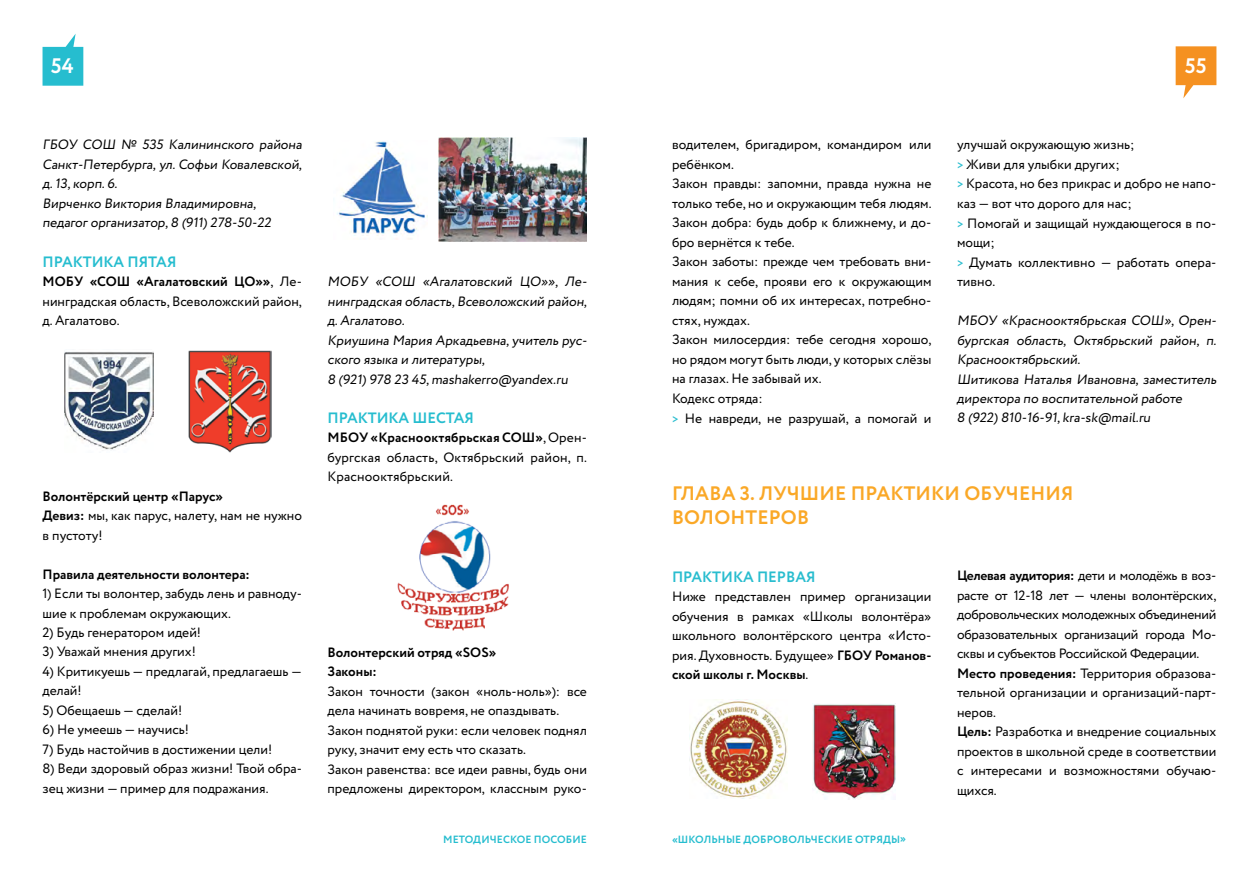
<style>
.page{position:relative;width:1259px;height:893px;background:#fff}
.page>*{position:absolute;margin:0;border:0;box-sizing:border-box;transform-origin:0 0}
.t1{font:700 21px "AVC";color:#fff}
.t2{font:700 19.5px/23.4px "AVC";letter-spacing:.01em;color:#faa827}
.t3{font:700 15px "AVC";color:#26bdcf}
.t4{font:700 15px "AVC";color:#29bdcf}
.t5{font:13.5px/19.5px "AVC";color:#000}
.t6{font:13.5px/19.5px "AVC";letter-spacing:-.02em;color:#000}
.t7{font:700 13.5px/19.5px "AVC";color:#000}
.t8{font:700 10.5px "AVC";letter-spacing:.01em;color:#26bdcf}
.s1{font-weight:700}
.s2{font-weight:700;font-size:10.5px;color:#29bdcf}
</style>
<div class="page">
<svg style="left:43px;top:34px;width:40px;height:52px"></svg>
<svg style="left:1175px;top:46px;width:41px;height:52px"></svg>
<img style="left:438px;top:138px;width:148px;height:104px">
<img style="left:337px;top:141px;width:88px;height:98px">
<img style="left:64px;top:352px;width:90px;height:98px">
<img style="left:188px;top:350px;width:83px;height:103px">
<img style="left:397px;top:504px;width:112px;height:127px">
<img style="left:689px;top:699px;width:98px;height:99px">
<img style="left:812px;top:704px;width:83px;height:95px">
<h1 class="t1" style="left:51px;top:54px;width:24px">54</h1>
<h1 class="t1" style="left:1185px;top:54px;width:23px">55</h1>
<p class="t5" style="left:43px;top:135px;width:263px">ГБОУ СОШ № 535 Калининского района Санкт-Петербурга, ул. Софьи Ковалевской, д.13,корп.6.<br>Вирченко Виктория Владимировна, педагог организатор,8 (911) 278-50-22</p>
<p class="t3" style="left:43px;top:253px;width:135px">ПРАКТИКА ПЯТАЯ</p>
<p class="t5" style="left:43px;top:272px;width:261px;text-align:justify"><span class="s1">МОБУ «СОШ «Агалатовский ЦО»»</span>, Ле&shy;нинградская область, Всеволожский район, д. Агалатово.</p>
<p class="t5" style="left:43px;top:486px;width:261px"><span class="s1">Волонтёрский центр «Парус»<br>Девиз:</span> мы, как парус, налету, нам не нужно в пустоту!</p>
<p class="t7" style="left:43px;top:564px;width:209px">Правила деятельности волонтера:</p>
<p class="t5" style="left:43px;top:584px;width:261px">1) Если ты волонтер, забудь лень и равноду&shy;шие к проблемам окружающих.</p>
<p class="t5" style="left:43px;top:623px;width:160px">2) Будь генератором идей!</p>
<p class="t5" style="left:43px;top:642px;width:155px">3) Уважай мнения других!</p>
<p class="t5" style="left:43px;top:662px;width:261px">4) Критикуешь — предлагай, предлагаешь — делай!</p>
<p class="t5" style="left:43px;top:701px;width:141px">5) Обещаешь — сделай!</p>
<p class="t5" style="left:43px;top:720px;width:148px">6) Не умеешь — научись!</p>
<p class="t5" style="left:43px;top:740px;width:231px">7) Будь настойчив в достижении цели!</p>
<p class="t5" style="left:43px;top:759px;width:261px">8) Веди здоровый образ жизни! Твой обра&shy;зец жизни — пример для подражания.</p>
<p class="t5" style="left:327px;top:272px;width:263px">МОБУ «СОШ «Агалатовский ЦО»», Ле&shy;нинградская область,Всеволожский район, д.Агалатово.<br>Криушина Мария Аркадьевна,учитель рус&shy;ского языка и литературы,<br>8 (921) 978 23 45,mashakerro@yandex.ru</p>
<p class="t3" style="left:327px;top:409px;width:148px">ПРАКТИКА ШЕСТАЯ</p>
<p class="t5" style="left:327px;top:428px;width:261px;text-align:justify"><span class="s1">МБОУ «Краснооктябрьская СОШ»</span>, Орен&shy;бургская область, Октябрьский район, п.<br>Краснооктябрьский.</p>
<p class="t7" style="left:327px;top:642px;width:170px">Волонтерский отряд «SOS»<br>Законы:</p>
<p class="t5" style="left:327px;top:681px;width:261px">Закон точности (закон «ноль-ноль»): все дела начинать вовремя, не опаздывать.<br>Закон поднятой руки: если человек поднял руку, значит ему есть что сказать.<br>Закон равенства: все идеи равны, будь они предложены директором, классным руко-</p>
<p class="t5" style="left:672px;top:135px;width:261px">водителем, бригадиром, командиром или ребёнком.<br>Закон правды: запомни, правда нужна не только тебе, но и окружающим тебя людям.<br>Закон добра: будь добр к ближнему, и до&shy;бро вернётся к тебе.<br>Закон заботы: прежде чем требовать вни&shy;мания к себе, прояви его к окружающим людям; помни об их интересах, потребно&shy;стях, нуждах.<br>Закон милосердия: тебе сегодня хорошо, но рядом могут быть люди, у которых слёзы на глазах. Не забывай их.<br>Кодекс отряда:<br><span class="s2">&gt;</span> Не навреди, не разрушай, а помогай и</p>
<p class="t5" style="left:957px;top:135px;width:261px">улучшай окружающую жизнь;<br><span class="s2">&gt;</span> Живи для улыбки других;<br><span class="s2">&gt;</span> Красота, но без прикрас и добро не напо&shy;каз — вот что дорого для нас;<br><span class="s2">&gt;</span> Помогай и защищай нуждающегося в по&shy;мощи;<br><span class="s2">&gt;</span> Думать коллективно — работать опера&shy;тивно.</p>
<p class="t5" style="left:957px;top:311px;width:263px">МБОУ «Краснооктябрьская СОШ», Орен&shy;бургская область, Октябрьский район, п.<br>Краснооктябрьский.<br>Шитикова Наталья Ивановна, заместитель директора по воспитательной работе<br>8 (922) 810-16-91,kra-sk@mail.ru</p>
<h2 class="t2" style="left:672px;top:482px;width:403px">ГЛАВА 3. ЛУЧШИЕ ПРАКТИКИ ОБУЧЕНИЯ<br>ВОЛОНТЕРОВ</h2>
<p class="t4" style="left:672px;top:568px;width:145px">ПРАКТИКА ПЕРВАЯ</p>
<p class="t5" style="left:672px;top:587px;width:261px;text-align:justify">Ниже представлен пример организации обучения в рамках «Школы волонтёра» школьного волонтёрского центра «Исто&shy;рия. Духовность. Будущее» <span class="s1">ГБОУ Романов&shy;ской школы г. Москвы</span>.</p>
<p class="t6" style="left:957px;top:566px;width:261px"><span class="s1">Целевая аудитория:</span> дети и молодёжь в воз&shy;расте от 12-18 лет — члены волонтёрских, добровольческих молодежных объединений образовательных организаций города Мо&shy;сквы и субъектов Российской Федерации.<br><span class="s1">Место проведения:</span> Территория образова&shy;тельной организации и организаций-парт&shy;неров.<br><span class="s1">Цель:</span> Разработка и внедрение социальных проектов в школьной среде в соответствии с интересами и возможностями обучаю&shy;щихся.</p>
<p class="t8" style="left:443px;top:834px;width:145px">МЕТОДИЧЕСКОЕ ПОСОБИЕ</p>
<p class="t8" style="left:672px;top:834px;width:236px">«ШКОЛЬНЫЕ ДОБРОВОЛЬЧЕСКИЕ ОТРЯДЫ»</p>
</div>
